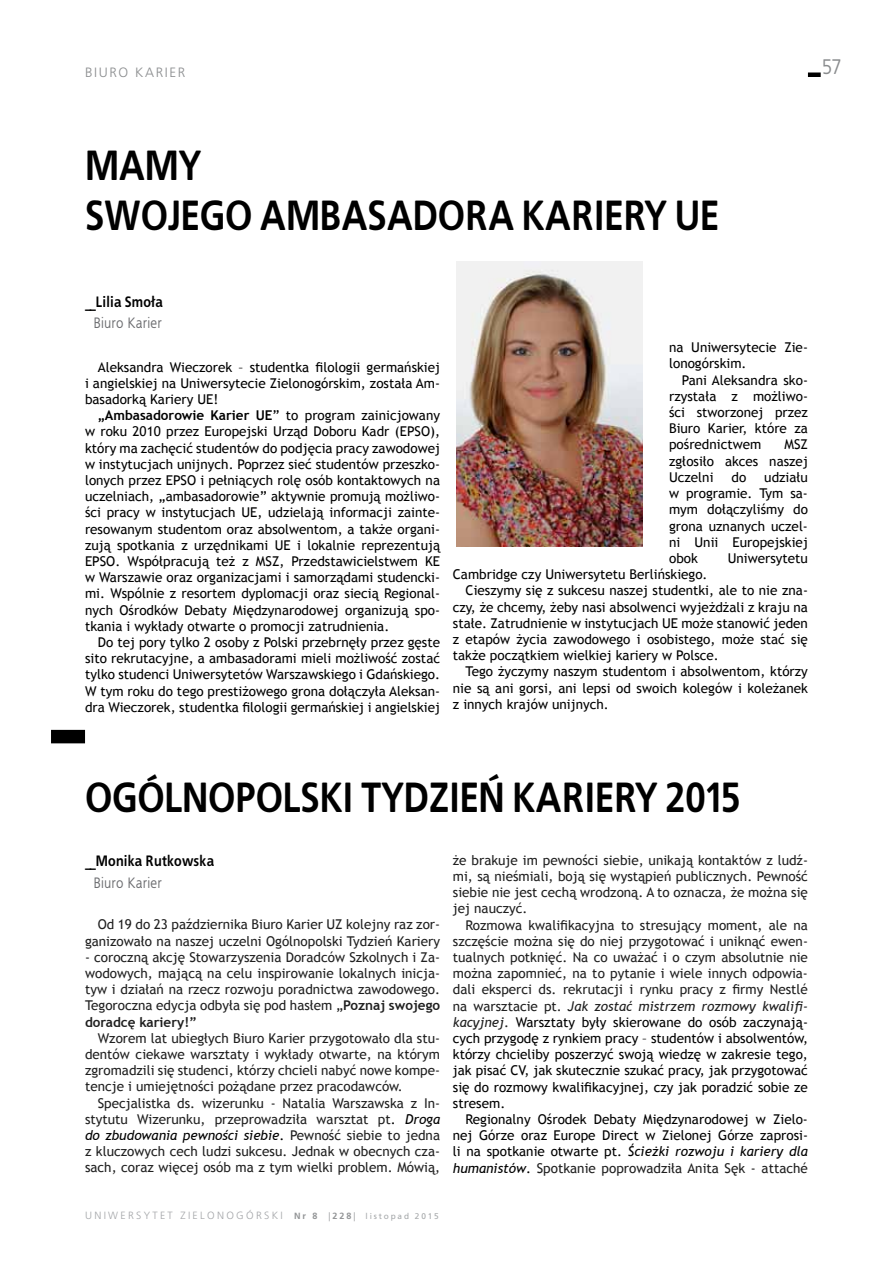
<style>
.page{position:relative;width:893px;height:1263px;background:#fff}
.page>*{position:absolute;margin:0;border:0;box-sizing:border-box;transform-origin:0 0}
.t1{font:700 42px/49.5px "EFN Bureau OT";letter-spacing:-.01em;color:#000}
.t2{font:21px "EFN Bureau OT";color:#8a8c8e}
.t3{font:700 15px "EFN Bureau OT";letter-spacing:.01em;color:#000}
.t4{font:15px "EFN Bureau OT";letter-spacing:.025em;color:#6d6e71}
.t5{font:13.5px/16.2px "Trebuchet MS";color:#000;text-align:justify}
.t6{font:13.5px/16.2px "Trebuchet MS";color:#202020;text-align:justify}
.t7{font:300 13.5px "Frutiger LT Pro";color:#8a8c8e}
.t8{font:300 10.5px "Frutiger LT Pro";letter-spacing:.22em;color:#a3a5a8}
.s1{font-weight:700}
.s2{color:#000}
.s3{font-style:italic;color:#000}
.s4{font-style:italic}
.s5{color:#202020}
.s6{font-weight:700;font-size:9px;color:#939597}
.s7{font-size:9px;color:#939597}
.s8{font-weight:400;font-size:8.25px;color:#a4a7a9}
</style>
<div class="page">
<div style="left:808px;top:72px;width:13px;height:5px;background:#000"></div>
<img style="left:456px;top:261px;width:186px;height:286px">
<div style="left:51px;top:730px;width:34px;height:13px;background:#000"></div>
<p class="t7" style="left:85px;top:65px;width:10px">BIURO</p>
<p class="t7" style="left:135px;top:65px;width:10px">KARIER</p>
<h2 class="t2" style="left:822px;top:55px;width:20px">57</h2>
<h1 class="t1" style="left:85px;top:141px;width:611px">MAMY<br>SWOJEGO AM BASADORA KARIERY UE</h1>
<p class="t3" style="left:85px;top:292px;width:79px">__ LILIA SMOŁA</p>
<p class="t4" style="left:94px;top:315px;width:70px">Biuro Karier</p>
<p class="t5" style="left:85px;top:359px;width:357px;text-indent:13px">Aleksandra Wieczorek – studentka filologii germańskiej i angielskiej na Uniwersytecie Zielonogórskim, została Am&shy;basadorką Kariery UE!</p>
<p class="t5" style="left:85px;top:407px;width:357px;text-indent:13px"><span class="s1">„Ambasadorowie Karier UE</span>” to program zainicjowany w roku 2010 przez Europejski Urząd Doboru Kadr (EPSO), który ma zachęcić studentów do podjęcia pracy zawodowej w instytucjach unijnych. Poprzez sieć studentów przeszko&shy;lonych przez EPSO i pełniących rolę osób kontaktowych na uczelniach, „ambasadorowie” aktywnie promują możliwo&shy;ści pracy w instytucjach UE, udzielają informacji zainte&shy;resowanym studentom oraz absolwentom, a także organi&shy;zują spotkania z urzędnikami UE i lokalnie reprezentują EPSO. Współpracują też z MSZ, Przedstawicielstwem KE w Warszawie oraz organizacjami i samorządami studencki&shy;mi. Wspólnie z resortem dyplomacji oraz siecią Regional&shy;nych Ośrodków Debaty Międzynarodowej organizują spo&shy;tkania i wykłady otwarte o promocji zatrudnienia.</p>
<p class="t5" style="left:85px;top:634px;width:357px;text-indent:13px">Do tej pory tylko 2 osoby z Polski przebrnęły przez gęste sito rekrutacyjne, a ambasadorami mieli możliwość zostać tylko studenci Uniwersytetów Warszawskiego i Gdańskiego.<br>W tym roku do tego prestiżowego grona dołączyła Aleksan&shy;dra Wieczorek, studentka filologii germańskiej i angielskiej</p>
<p class="t5" style="left:669px;top:340px;width:140px">na Uniwersytecie Zie&shy;lonogórskim.</p>
<p class="t5" style="left:669px;top:372px;width:140px;text-indent:13px">Pani Aleksandra sko&shy;rzystała z możliwo&shy;ści stworzonej przez Biuro Karier, które za pośrednictwem</p>
<p class="t5" style="left:669px;top:437px;width:140px;text-indent:115px">MSZ zgłosiło akces naszej Uczelni</p>
<p class="t5" style="left:669px;top:469px;width:140px;text-indent:95px">udziału w programie. Tym sa&shy;mym dołączyliśmy do grona uznanych uczel&shy;ni Unii Europejskiej obok</p>
<p class="t5" style="left:731px;top:469px;width:16px">do</p>
<p class="t5" style="left:728px;top:550px;width:82px">Uniwersytetu</p>
<p class="t5" style="left:453px;top:566px;width:256px">Cambridge czy Uniwersytetu Berlińskiego.</p>
<p class="t5" style="left:466px;top:583px;width:344px">Cieszymy się z sukcesu naszej studentki, ale to nie zna-</p>
<p class="t5" style="left:453px;top:599px;width:357px">czy, że chcemy, żeby nasi absolwenci wyjeżdżali z kraju na</p>
<p class="t5" style="left:453px;top:615px;width:357px">stałe. Zatrudnienie w instytucjach UE może stanowić jeden</p>
<p class="t5" style="left:453px;top:631px;width:357px">z etapów życia zawodowego i osobistego, może stać się</p>
<p class="t5" style="left:453px;top:647px;width:268px">także początkiem wielkiej kariery w Polsce.</p>
<p class="t5" style="left:466px;top:664px;width:344px">Tego życzymy naszym studentom i absolwentom, którzy</p>
<p class="t5" style="left:453px;top:680px;width:357px">nie są ani gorsi, ani lepsi od swoich kolegów i koleżanek</p>
<p class="t5" style="left:453px;top:696px;width:157px">z innych krajów unijnych.</p>
<h1 class="t1" style="left:85px;top:773px;width:25px">OGÓL</h1>
<h1 class="t1" style="left:182px;top:773px;width:560px">NOPOLSKI TYDZIEŃ KARIERY 2015</h1>
<p class="t3" style="left:85px;top:851px;width:131px">__ MONIKA RUTKOWSKA</p>
<p class="t4" style="left:94px;top:874px;width:70px">Biuro Karier</p>
<p class="t6" style="left:85px;top:916px;width:357px;text-align:right">Od 19 do 23 października Biuro Karier UZ kolejny raz zor&shy;ganizowało na naszej uczelni Ogólnopolski Tydzień Kariery</p>
<p class="t6" style="left:85px;top:949px;width:357px">- coroczną akcję Stowarzyszenia Doradców Szkolnych i Za&shy;wodowych, mającą na celu inspirowanie lokalnych inicja&shy;tyw i działań na rzecz rozwoju poradnictwa zawodowego.<br>Tegoroczna edycja odbyła się pod hasłem „<span class="s1">Poznaj swojego doradcę kariery!”</span></p>
<p class="t6" style="left:85px;top:1030px;width:357px;text-indent:13px">Wzorem lat ubiegłych Biuro Karier przygotowało dla stu&shy;dentów ciekawe warsztaty i wykłady otwarte, na którym zgromadzili się studenci, którzy chcieli nabyć nowe kompe&shy;tencje i umiejętności pożądane przez pracodawców.</p>
<p class="t6" style="left:85px;top:1095px;width:357px;text-indent:13px">Specjalistka ds. wizerunku - Natalia Warszawska z In&shy;stytutu Wizerunku, przeprowadziła warsztat pt<span class="s2">.</span> <span class="s3">Droga do zbudowania pewności siebie</span><span class="s2">.</span> Pewność siebie to jedna z kluczowych cech ludzi sukcesu. Jednak w obecnych cza&shy;sach, coraz więcej osób ma z tym wielki problem. Mówią,</p>
<p class="t6" style="left:453px;top:852px;width:357px">że brakuje im pewności siebie, unikają kontaktów z ludź&shy;mi, są nieśmiali, boją się wystąpień publicznych. Pewność siebie nie jest cechą wrodzoną. A to oznacza, że można się jej nauczyć.</p>
<p class="t6" style="left:453px;top:917px;width:357px;text-indent:13px">Rozmowa kwalifikacyjna to stresujący moment, ale na szczęście można się do niej przygotować i uniknąć ewen&shy;tualnych potknięć. Na co uważać i o czym absolutnie nie można zapomnieć, na to pytanie i wiele innych odpowia&shy;dali eksperci ds. rekrutacji i rynku pracy z firmy Nestlé na warsztacie pt. <span class="s4">Jak zostać mistrzem rozmowy kwalifi&shy;kacyjnej</span>. <span class="s2">Warsztaty były skierowane do osób zaczynają&shy;cych przygodę z rynkiem pracy – studentów i absolwentów, którzy chcieliby poszerzyć swoją wiedzę w zakresie tego, jak pisać CV, jak skutecznie szukać pracy, jak przygotować się do rozmowy kwalifikacyjnej, czy jak poradzić sobie ze stresem.</span></p>
<p class="t5" style="left:453px;top:1111px;width:357px;text-indent:13px">Regionalny Ośrodek Debaty Międzynarodowej w Zielo&shy;nej Górze oraz Europe Direct w Zielonej Górze zaprosi&shy;li na spotkanie otwarte pt. <span class="s4">Ścieżki rozwoju i kariery dla humanistów</span>. <span class="s5">Spotkanie poprowadziła Anita Sęk - attaché</span></p>
<p class="t8" style="left:85px;top:1209px;width:355px">UNIWERSYTET ZIELONOGÓRSKI <span class="s6">Nr 8</span> <span class="s7">|</span><span class="s6">228</span><span class="s7">|</span> <span class="s8">listopad 2015</span></p>
</div>
